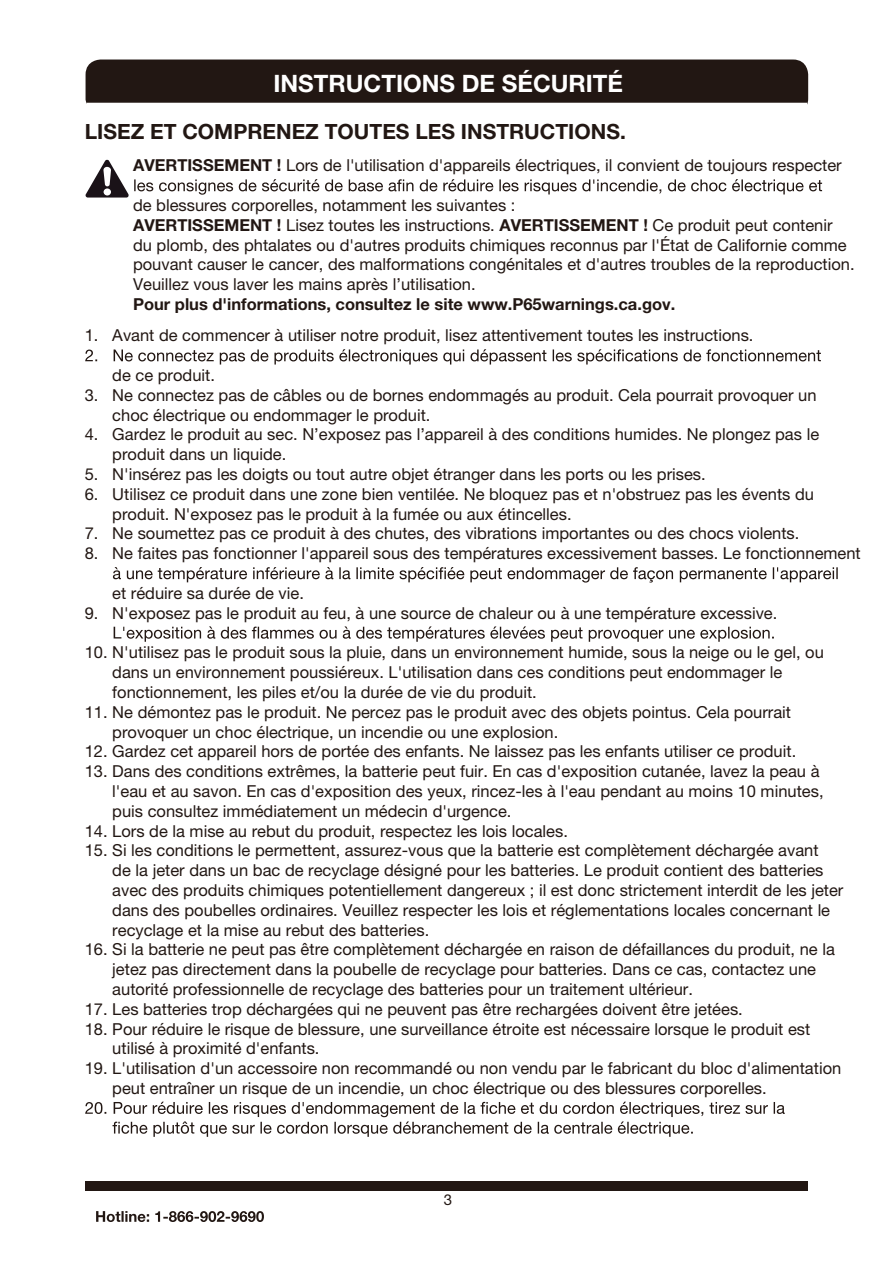
<style>
.page{position:relative;width:893px;height:1263px;background:#fff}
.page>*{position:absolute;margin:0;border:0;box-sizing:border-box;transform-origin:0 0}
.t1{font:700 24px "Helvetica Neue LT Std";color:#fff}
.t2{font:700 21px "Helvetica Neue LT Std";color:#221713}
.t3{font:16.5px/19.8px "Helvetica Neue LT Std";color:#221713}
.t4{font:700 16.5px "Helvetica Neue LT Std";color:#221713}
.t5{font:15px "Helvetica Neue LT Std";color:#221713}
.s1{font-weight:700}
</style>
<div class="page">
<div style="left:85px;top:1181px;width:723px;height:9px;background:#221713"></div>
<svg style="left:96px;top:1211px;width:168px;height:11px"></svg>
<div style="left:86px;top:60px;width:722px;height:45px;background:#221713"></div>
<svg style="left:85px;top:349px;width:736px;height:15px"></svg>
<svg style="left:113px;top:567px;width:725px;height:15px"></svg>
<svg style="left:114px;top:626px;width:660px;height:16px"></svg>
<svg style="left:85px;top:1102px;width:700px;height:35px"></svg>
<svg style="left:86px;top:160px;width:736px;height:38px"></svg>
<h1 class="t1" style="left:273px;top:69px;width:351px">INSTRUCTIONS DE SÉCURITÉ</h1>
<p class="t2" style="left:85px;top:118px;width:543px">LISEZ ET COMPRENEZ TOUTES LES INSTRUCTIONS.</p>
<p class="t3" style="left:133px;top:155px;width:710px"><span class="s1">AVERTISSEMENT !</span> Lors de l'utilisation d'appareils électriques, il convient de toujours respecter</p>
<p class="t3" style="left:133px;top:195px;width:723px">de blessures corporelles, notamment les suivantes :<br><span class="s1">AVERTISSEMENT !</span> Lisez toutes les instructions. <span class="s1">AVERTISSEMENT !</span> Ce produit peut contenir du plomb, des phtalates ou d'autres produits chimiques reconnus par l'État de Californie comme pouvant causer le cancer, des malformations congénitales et d'autres troubles de la reproduction.<br>Veuillez vous laver les mains après l’utilisation.</p>
<p class="t4" style="left:133px;top:294px;width:544px">Pour plus d'informations, consultez le site www.P65warnings.ca.gov.</p>
<p class="t3" style="left:85px;top:325px;width:670px">1. Avant de commencer à utiliser notre produit, lisez attentivement toutes les instructions.</p>
<p class="t3" style="left:112px;top:365px;width:104px">de ce produit.</p>
<p class="t3" style="left:112px;top:385px;width:706px;text-indent:-28px">3. Ne connectez pas de câbles ou de bornes endommagés au produit. Cela pourrait provoquer un choc électrique ou endommager le produit.</p>
<p class="t3" style="left:112px;top:424px;width:708px;text-indent:-28px">4. Gardez le produit au sec. N’exposez pas l’appareil à des conditions humides. Ne plongez pas le produit dans un liquide.</p>
<p class="t3" style="left:85px;top:464px;width:622px">5. N'insérez pas les doigts ou tout autre objet étranger dans les ports ou les prises.</p>
<p class="t3" style="left:112px;top:484px;width:703px;text-indent:-28px">6. Utilisez ce produit dans une zone bien ventilée. Ne bloquez pas et n'obstruez pas les évents du produit. N'exposez pas le produit à la fumée ou aux étincelles.</p>
<p class="t3" style="left:85px;top:523px;width:716px">7. Ne soumettez pas ce produit à des chutes, des vibrations importantes ou des chocs violents.</p>
<p class="t3" style="left:85px;top:543px;width:777px">8. Ne faites pas fonctionner l'appareil sous des températures excessivement basses. Le fonctionnement</p>
<p class="t3" style="left:112px;top:583px;width:193px">et réduire sa durée de vie.</p>
<p class="t3" style="left:85px;top:603px;width:694px">9. N'exposez pas le produit au feu, à une source de chaleur ou à une température excessive.</p>
<p class="t3" style="left:112px;top:642px;width:713px;text-indent:-28px">10. N'utilisez pas le produit sous la pluie, dans un environnement humide, sous la neige ou le gel, ou dans un environnement poussiéreux. L'utilisation dans ces conditions peut endommager le fonctionnement, les piles et/ou la durée de vie du produit.</p>
<p class="t3" style="left:112px;top:702px;width:680px;text-indent:-28px">11. Ne démontez pas le produit. Ne percez pas le produit avec des objets pointus. Cela pourrait provoquer un choc électrique, un incendie ou une explosion.</p>
<p class="t3" style="left:85px;top:741px;width:713px">12. Gardez cet appareil hors de portée des enfants. Ne laissez pas les enfants utiliser ce produit.</p>
<p class="t3" style="left:112px;top:761px;width:713px;text-indent:-28px">13. Dans des conditions extrêmes, la batterie peut fuir. En cas d'exposition cutanée, lavez la peau à l'eau et au savon. En cas d'exposition des yeux, rincez-les à l'eau pendant au moins 10 minutes, puis consultez immédiatement un médecin d'urgence.</p>
<p class="t3" style="left:85px;top:820px;width:485px">14. Lors de la mise au rebut du produit, respectez les lois locales.</p>
<p class="t3" style="left:112px;top:840px;width:733px;text-indent:-28px">15. Si les conditions le permettent, assurez-vous que la batterie est complètement déchargée avant<br>de la jeter dans un bac de recyclage désigné pour les batteries. Le produit contient des batteries avec des produits chimiques potentiellement dangereux ; il est donc strictement interdit de les jeter dans des poubelles ordinaires. Veuillez respecter les lois et réglementations locales concernant le recyclage et la mise au rebut des batteries.</p>
<p class="t3" style="left:112px;top:939px;width:724px;text-indent:-28px">16. Si la batterie ne peut pas être complètement déchargée en raison de défaillances du produit, ne la jetez pas directement dans la poubelle de recyclage pour batteries. Dans ce cas, contactez une autorité professionnelle de recyclage des batteries pour un traitement ultérieur.</p>
<p class="t3" style="left:85px;top:999px;width:659px">17. Les batteries trop déchargées qui ne peuvent pas être rechargées doivent être jetées.</p>
<p class="t3" style="left:112px;top:1018px;width:699px;text-indent:-28px">18. Pour réduire le risque de blessure, une surveillance étroite est nécessaire lorsque le produit est utilisé à proximité d'enfants.</p>
<p class="t3" style="left:112px;top:1058px;width:730px;text-indent:-28px">19. L'utilisation d'un accessoire non recommandé ou non vendu par le fabricant du bloc d'alimentation peut entraîner un risque de un incendie, un choc électrique ou des blessures corporelles.</p>
<p class="t5" style="left:444px;top:1191px;width:10px">3</p>
</div>
